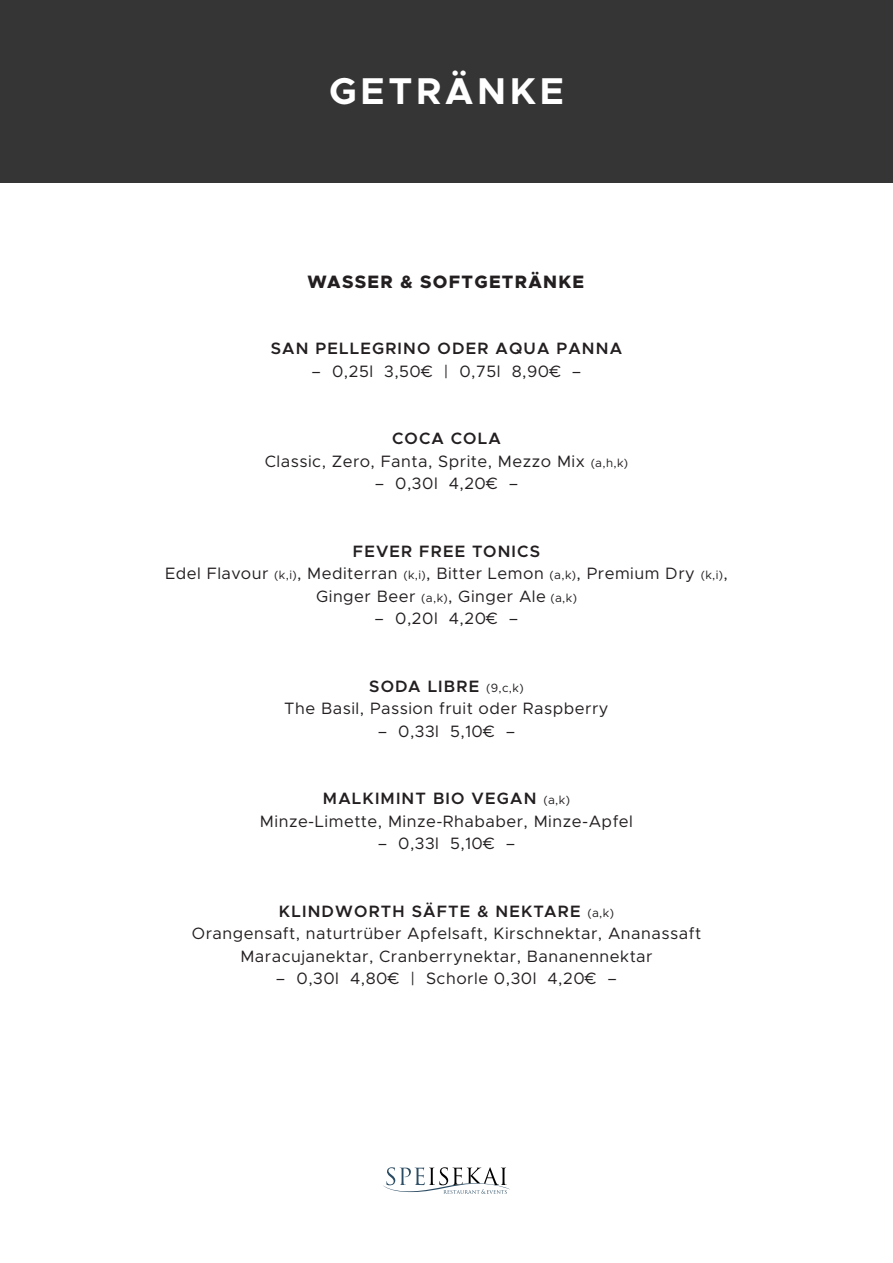
<style>
.page{position:relative;width:893px;height:1263px;background:#fff}
.page>*{position:absolute;margin:0;border:0;box-sizing:border-box;transform-origin:0 0}
.Einf__Abs{font:700 37.5px "Metropolis";letter-spacing:.1em;color:#fff}
.Einf__Abs-2{font:800 18px "Metropolis";letter-spacing:.07em;color:#231f20}
.t1{font:16.5px "Metropolis";letter-spacing:.03em;color:#231f20}
.Einf__Abs-3{font:600 16.5px "Metropolis";letter-spacing:.07em;color:#231f20}
.s1{font-size:12px}
.s2{font-weight:400;font-size:12px}
</style>
<div class="page">
<div style="left:0;top:0;width:893px;height:183px;background:#363536"></div>
<svg style="left:383px;top:1167px;width:127px;height:27px"></svg>
<p class="Einf__Abs" style="left:329px;top:68px;width:236px">GETRÄNKE</p>
<p class="Einf__Abs-2" style="left:307px;top:270px;width:278px">WASSER &amp; SOFTGETRÄNKE</p>
<p class="Einf__Abs-3" style="left:271px;top:338px;width:353px">SAN PELLEGRINO ODER AQUA PANNA</p>
<p class="t1" style="left:311px;top:361px;width:271px">– 0,25l 3,50€ | 0,75l 8,90€ –</p>
<p class="Einf__Abs-3" style="left:392px;top:428px;width:110px">COCA COLA</p>
<p class="t1" style="left:265px;top:451px;width:365px">Classic, Zero, Fanta, Sprite, Mezzo Mix <span class="s1">(a,h,k)</span></p>
<p class="t1" style="left:375px;top:473px;width:145px">– 0,30l 4,20€ –</p>
<p class="Einf__Abs-3" style="left:353px;top:541px;width:189px">FEVER FREE TONICS</p>
<p class="t1" style="left:165px;top:563px;width:564px">Edel Flavour <span class="s1">(k,i)</span>, Mediterran <span class="s1">(k,i)</span>, Bitter Lemon <span class="s1">(a,k)</span>, Premium Dry <span class="s1">(k,i)</span>,</p>
<p class="t1" style="left:316px;top:586px;width:262px">Ginger Beer <span class="s1">(a,k)</span>, Ginger Ale <span class="s1">(a,k)</span></p>
<p class="t1" style="left:375px;top:608px;width:145px">– 0,20l 4,20€ –</p>
<p class="Einf__Abs-3" style="left:369px;top:676px;width:156px">SODA LIBRE <span class="s2">(9,c,k)</span></p>
<p class="t1" style="left:284px;top:698px;width:326px">The Basil, Passion fruit oder Raspberry</p>
<p class="t1" style="left:378px;top:721px;width:139px">– 0,33l 5,10€ –</p>
<p class="Einf__Abs-3" style="left:323px;top:788px;width:249px">MALKIMINT BIO VEGAN <span class="s2">(a,k)</span></p>
<p class="t1" style="left:260px;top:811px;width:375px">Minze-Limette, Minze-Rhababer, Minze-Apfel</p>
<p class="t1" style="left:378px;top:833px;width:139px">– 0,33l 5,10€ –</p>
<p class="Einf__Abs-3" style="left:279px;top:901px;width:336px">KLINDWORTH SÄFTE &amp; NEKTARE <span class="s2">(a,k)</span></p>
<p class="t1" style="left:192px;top:923px;width:511px">Orangensaft, naturtrüber Apfelsaft, Kirschnektar, Ananassaft</p>
<p class="t1" style="left:240px;top:946px;width:414px">Maracujanektar, Cranberrynektar, Bananennektar</p>
<p class="t1" style="left:276px;top:968px;width:342px">– 0,30l 4,80€ | Schorle 0,30l 4,20€ –</p>
</div>
